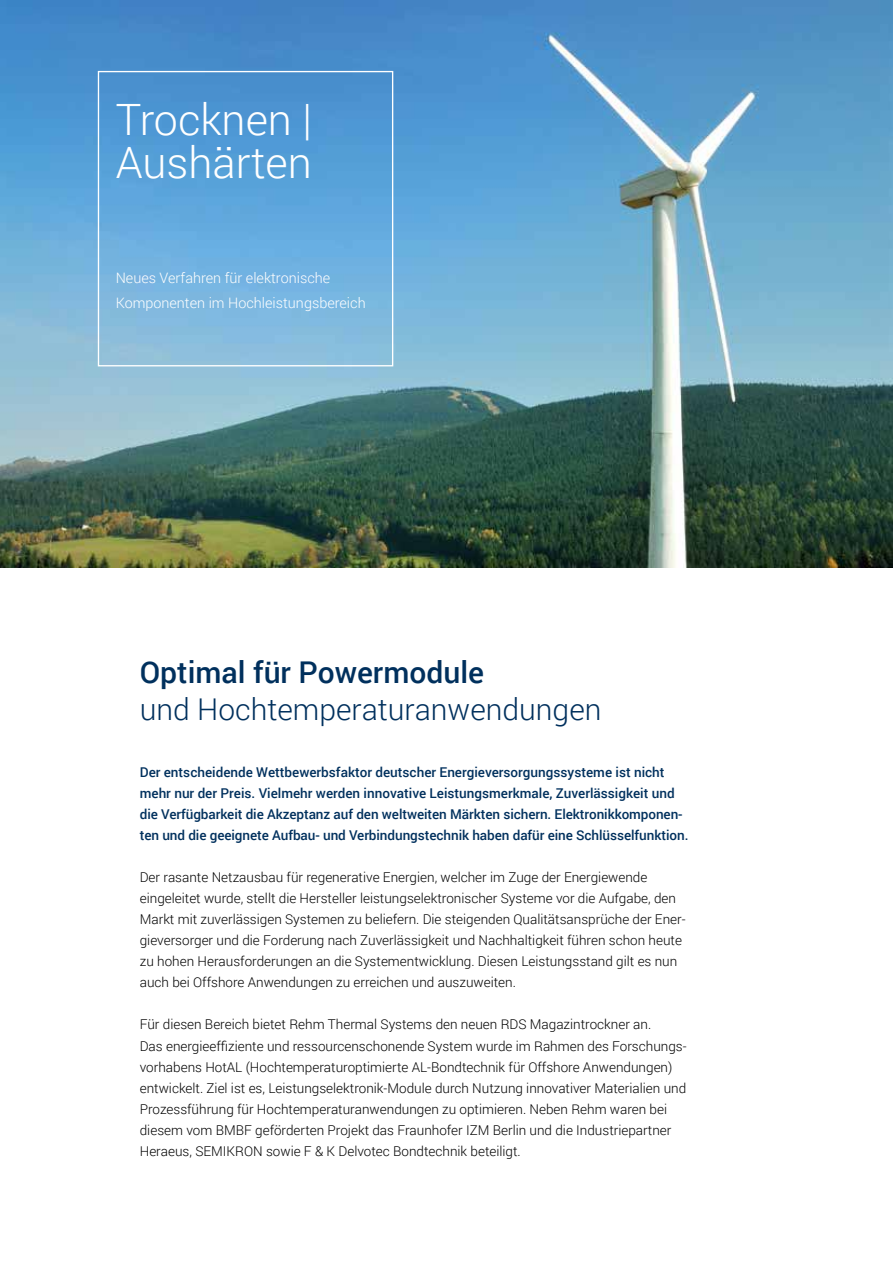
<style>
.page{position:relative;width:893px;height:1263px;background:#fff}
.page>*{position:absolute;margin:0;border:0;box-sizing:border-box;transform-origin:0 0}
.t1{font:300 43.2px/43.2px "Roboto";color:#fff}
.t2{font:300 30px "Roboto";color:#00305d}
.t3{font:500 30px "Roboto";color:#00305d}
.t4{font:300 14.4px/25.2px "Roboto";color:#fff}
.t5{font:300 13.5px/21px "Roboto";color:#000}
.t6{font:500 13.5px/21px "Roboto";letter-spacing:-.005em;color:#00305d}
</style>
<div class="page">
<img style="left:0;top:0;width:893px;height:567px">
<div style="left:98px;top:71px;width:295px;height:295px;border:1px solid #fff"></div>
<h1 class="t1" style="left:116px;top:97px;width:198px">Trocknen |<br>Aushärten</h1>
<p class="t4" style="left:116px;top:264px;width:252px">Neues Verfahren für elektronische<br>Komponenten im Hochleistungsbereich</p>
<h2 class="t3" style="left:140px;top:651px;width:346px">Optimal für Powermodule</h2>
<h2 class="t2" style="left:140px;top:688px;width:463px">und Hochtemperaturanwendungen</h2>
<p class="t6" style="left:140px;top:761px;width:550px">Der entscheidende Wettbewerbsfaktor deutscher Energieversorgungssysteme ist nicht mehr nur der Preis. Vielmehr werden innovative Leistungsmerkmale, Zuverlässigkeit und die Verfügbarkeit die Akzeptanz auf den weltweiten Märkten sichern. Elektronikkomponen&shy;ten und die geeignete Aufbau- und Verbindungstechnik haben dafür eine Schlüsselfunktion.</p>
<p class="t5" style="left:140px;top:867px;width:547px">Der rasante Netzausbau für regenerative Energien, welcher im Zuge der Energiewende eingeleitet wurde, stellt die Hersteller leistungselektronischer Systeme vor die Aufgabe, den Markt mit zuverlässigen Systemen zu beliefern. Die steigenden Qualitätsansprüche der Ener&shy;gieversorger und die Forderung nach Zuverlässigkeit und Nachhaltigkeit führen schon heute zu hohen Herausforderungen an die Systementwicklung. Diesen Leistungsstand gilt es nun auch bei Offshore Anwendungen zu erreichen und auszuweiten.</p>
<p class="t5" style="left:140px;top:1014px;width:548px">Für diesen Bereich bietet Rehm Thermal Systems den neuen RDS Magazintrockner an.<br>Das energieeffiziente und ressourcenschonende System wurde im Rahmen des Forschungs&shy;vorhabens HotAL (Hochtemperaturoptimierte AL-Bondtechnik für Offshore Anwendungen) entwickelt. Ziel ist es, Leistungselektronik-Module durch Nutzung innovativer Materialien und Prozessführung für Hochtemperaturanwendungen zu optimieren. Neben Rehm waren bei diesem vom BMBF geförderten Projekt das Fraunhofer IZM Berlin und die Industriepartner Heraeus, SEMIKRON sowie F &amp; K Delvotec Bondtechnik beteiligt.</p>
</div>
